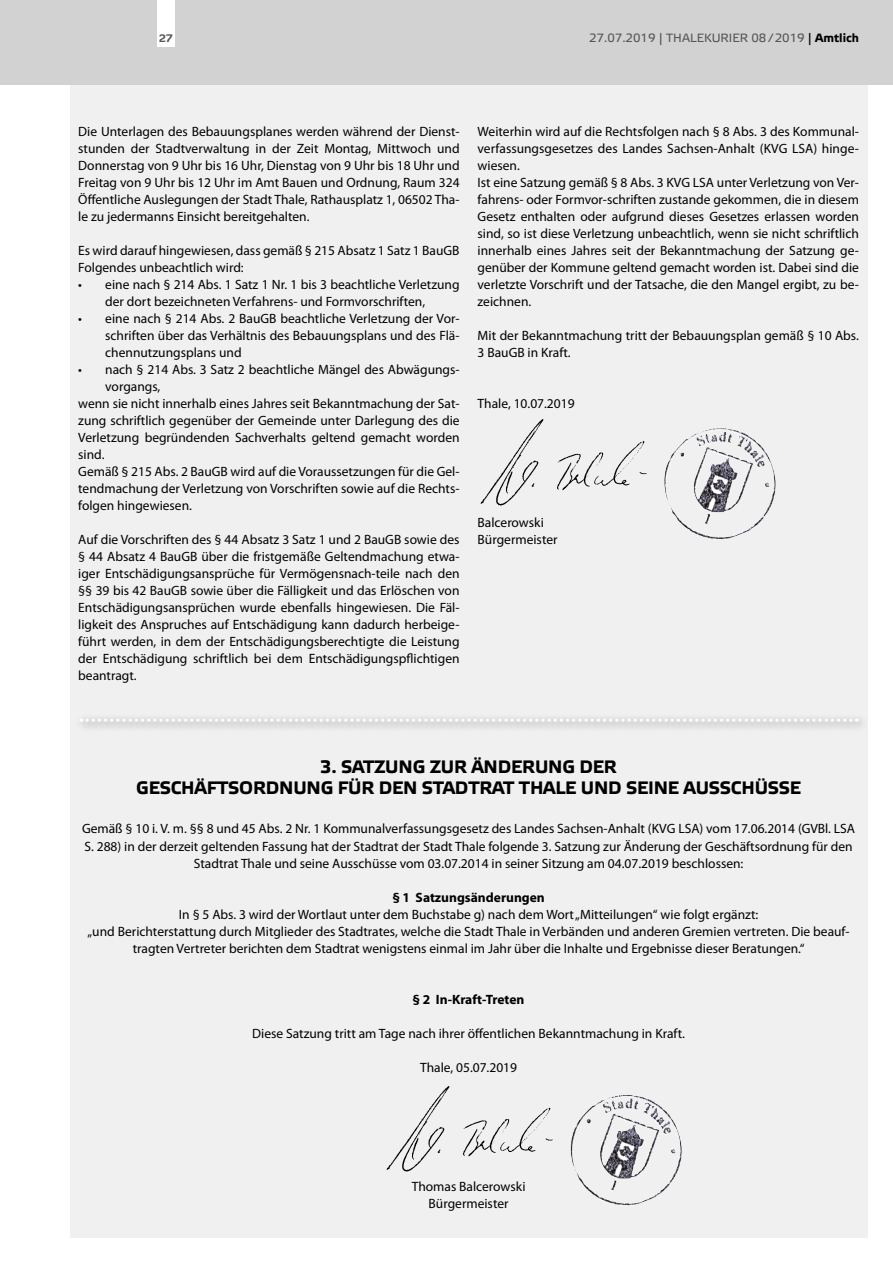
<style>
.page{position:relative;width:893px;height:1263px;background:#fff}
.page>*{position:absolute;margin:0;border:0;box-sizing:border-box;transform-origin:0 0}
.t1{font:700 18px/21px "Elektra Text Pro";letter-spacing:-.01em;color:#000;text-align:center}
.t2{font:13.5px/17px "Myriad Pro";color:#000}
.t3{font:700 13.5px "Myriad Pro";color:#000}
.t4{font:12px "Elektra Text Pro";color:#575756}
.t5{font:900 10.5px "Diavlo";color:#575756}
.s1{color:#000}
.s2{font-weight:700;color:#000}
</style>
<div class="page">
<div style="left:70px;top:0;width:797px;height:1237px;background:#f0f0f0"></div>
<div style="left:0;top:0;width:893px;height:85px;background:#d2d2d2"></div>
<div style="left:157px;top:0;width:17px;height:47px;background:#fff"></div>
<div style="left:75px;top:714px;width:793px;height:18px;background:#e5e5e5"></div>
<svg style="left:81px;top:719px;width:776px;height:3px"></svg>
<img style="left:386px;top:1086px;width:167px;height:86px">
<img style="left:570px;top:1095px;width:112px;height:88px">
<img style="left:480px;top:419px;width:167px;height:87px">
<img style="left:664px;top:428px;width:112px;height:89px">
<p class="t5" style="left:159px;top:31px;width:15px">27</p>
<p class="t4" style="left:589px;top:32px;width:271px">27.07.2019 | THALEKURIER 08/2019 <span class="s1">|</span> <span class="s2">Amtlich</span></p>
<p class="t2" style="left:78px;top:123px;width:383px;text-align:justify">Die Unterlagen des Bebauungsplanes werden während der Dienst&shy;stunden der Stadtverwaltung in der Zeit Montag, Mittwoch und Donnerstag von 9 Uhr bis 16 Uhr, Dienstag von 9 Uhr bis 18 Uhr und Freitag von 9 Uhr bis 12 Uhr im Amt Bauen und Ordnung, Raum 324<br>Öffentliche Auslegungen der Stadt Thale, Rathausplatz 1, 06502 Tha&shy;le zu jedermanns Einsicht bereitgehalten.</p>
<p class="t2" style="left:78px;top:242px;width:383px">Es wird darauf hingewiesen, dass gemäß § 215 Absatz 1 Satz 1 BauGB<br>Folgendes unbeachtlich wird:</p>
<p class="t2" style="left:78px;top:276px;width:383px;text-align:center">• eine nach § 214 Abs. 1 Satz 1 Nr. 1 bis 3 beachtliche Verletzung der dort bezeichneten Verfahrens- und Formvorschriften,</p>
<p class="t2" style="left:105px;top:310px;width:356px;text-align:justify;text-indent:-27px">• eine nach § 214 Abs. 2 BauGB beachtliche Verletzung der Vor&shy;schriften über das Verhältnis des Bebauungsplans und des Flä&shy;chennutzungsplans und</p>
<p class="t2" style="left:78px;top:361px;width:383px">• nach § 214 Abs. 3 Satz 2 beachtliche Mängel des Abwägungs-</p>
<p class="t2" style="left:105px;top:378px;width:57px">vorgangs,</p>
<p class="t2" style="left:78px;top:395px;width:383px">wenn sie nicht innerhalb eines Jahres seit Bekanntmachung der Sat-</p>
<p class="t2" style="left:78px;top:412px;width:383px">zung schriftlich gegenüber der Gemeinde unter Darlegung des die</p>
<p class="t2" style="left:78px;top:429px;width:383px">Verletzung begründenden Sachverhalts geltend gemacht worden</p>
<p class="t2" style="left:78px;top:446px;width:28px">sind.</p>
<p class="t2" style="left:78px;top:463px;width:383px">Gemäß § 215 Abs. 2 BauGB wird auf die Voraussetzungen für die Gel-</p>
<p class="t2" style="left:78px;top:480px;width:383px">tendmachung der Verletzung von Vorschriften sowie auf die Rechts-</p>
<p class="t2" style="left:78px;top:497px;width:115px">folgen hingewiesen.</p>
<p class="t2" style="left:78px;top:531px;width:383px;text-align:justify">Auf die Vorschriften des § 44 Absatz 3 Satz 1 und 2 BauGB sowie des § 44 Absatz 4 BauGB über die fristgemäße Geltendmachung etwa&shy;iger Entschädigungsansprüche für Vermögensnach-teile nach den §§ 39 bis 42 BauGB sowie über die Fälligkeit und das Erlöschen von Entschädigungsansprüchen wurde ebenfalls hingewiesen. Die Fäl&shy;ligkeit des Anspruches auf Entschädigung kann dadurch herbeige&shy;führt werden, in dem der Entschädigungsberechtigte die Leistung der Entschädigung schriftlich bei dem Entschädigungspflichtigen beantragt.</p>
<p class="t2" style="left:478px;top:123px;width:383px">Weiterhin wird auf die Rechtsfolgen nach § 8 Abs. 3 des Kommunal&shy;verfassungsgesetzes des Landes Sachsen-Anhalt (KVG LSA) hinge&shy;wiesen.<br>Ist eine Satzung gemäß § 8 Abs. 3 KVG LSA unter Verletzung von Ver&shy;fahrens- oder Formvor-schriften zustande gekommen, die in diesem Gesetz enthalten oder aufgrund dieses Gesetzes erlassen worden sind, so ist diese Verletzung unbeachtlich, wenn sie nicht schriftlich innerhalb eines Jahres seit der Bekanntmachung der Satzung ge&shy;genüber der Kommune geltend gemacht worden ist. Dabei sind die verletzte Vorschrift und der Tatsache, die den Mangel ergibt, zu be&shy;zeichnen.</p>
<p class="t2" style="left:478px;top:327px;width:383px">Mit der Bekanntmachung tritt der Bebauungsplan gemäß § 10 Abs.<br>3 BauGB in Kraft.</p>
<p class="t2" style="left:478px;top:395px;width:99px">Thale, 10.07.2019</p>
<p class="t2" style="left:478px;top:514px;width:81px">Balcerowski<br>Bürgermeister</p>
<h1 class="t1" style="left:136px;top:757px;width:667px">3. SATZUNG ZUR ÄNDERUNG DER<br>GESCHÄFTSORDNUNG FÜR DEN STADTRAT THALE UND SEINE AUSSCHÜSSE</h1>
<p class="t2" style="left:82px;top:820px;width:775px;text-align:center">Gemäß § 10 i. V. m. §§ 8 und 45 Abs. 2 Nr. 1 Kommunalverfassungsgesetz des Landes Sachsen-Anhalt (KVG LSA) vom 17.06.2014 (GVBl. LSA<br>S. 288) in der derzeit geltenden Fassung hat der Stadtrat der Stadt Thale folgende 3. Satzung zur Änderung der Geschäftsordnung für den<br>Stadtrat Thale und seine Ausschüsse vom 03.07.2014 in seiner Sitzung am 04.07.2019 beschlossen:</p>
<p class="t3" style="left:392px;top:888px;width:154px">§ 1 Satzungsänderungen</p>
<p class="t2" style="left:88px;top:905px;width:764px;text-align:center">In § 5 Abs. 3 wird der Wortlaut unter dem Buchstabe g) nach dem Wort „Mitteilungen“ wie folgt ergänzt:<br>„und Berichterstattung durch Mitglieder des Stadtrates, welche die Stadt Thale in Verbänden und anderen Gremien vertreten. Die beauf&shy;tragten Vertreter berichten dem Stadtrat wenigstens einmal im Jahr über die Inhalte und Ergebnisse dieser Beratungen.“</p>
<p class="t3" style="left:413px;top:990px;width:113px">§ 2 In-Kraft-Treten</p>
<p class="t2" style="left:252px;top:1024px;width:434px">Diese Satzung tritt am Tage nach ihrer öffentlichen Bekanntmachung in Kraft.</p>
<p class="t2" style="left:420px;top:1058px;width:99px">Thale, 05.07.2019</p>
<p class="t2" style="left:412px;top:1177px;width:115px;text-align:center">Thomas Balcerowski<br>Bürgermeister</p>
</div>
